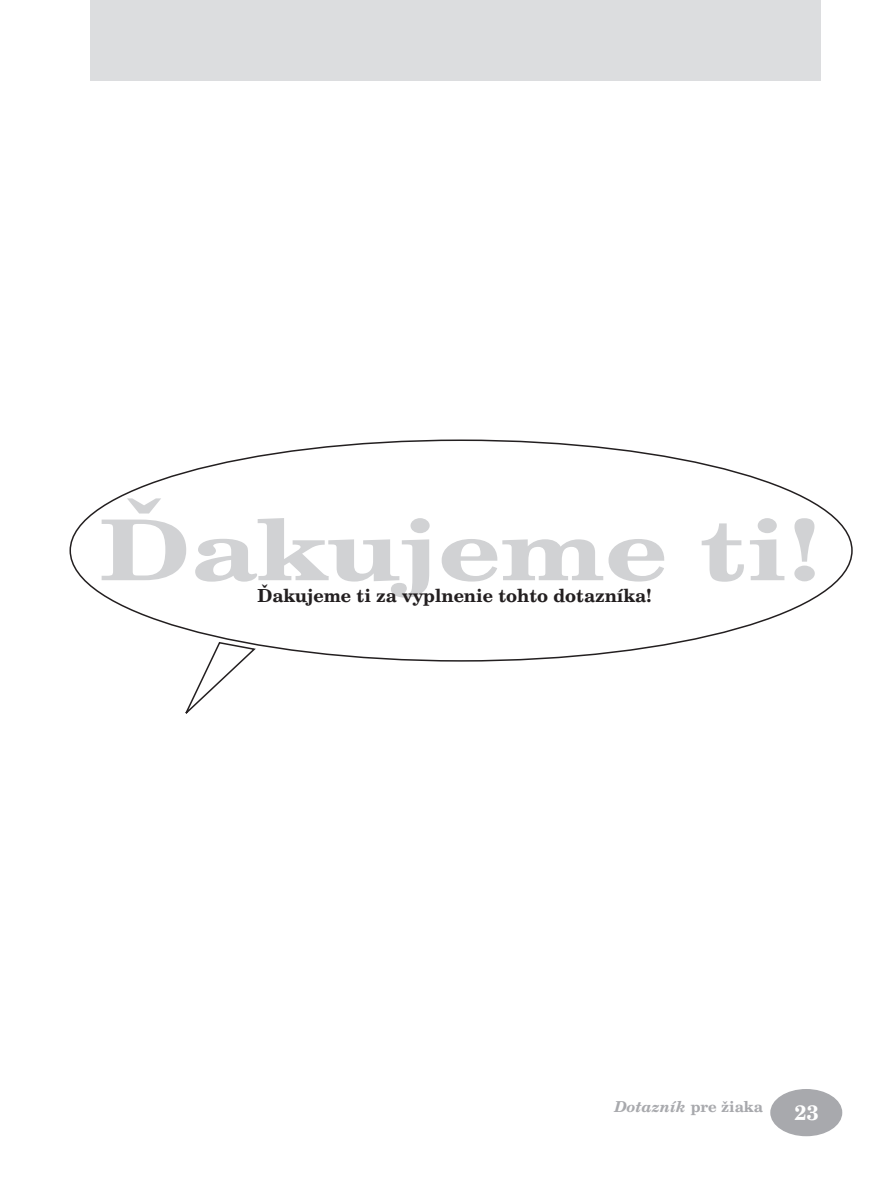
<style>
.page{position:relative;width:893px;height:1188px;background:#fff}
.page>*{position:absolute;margin:0;border:0;box-sizing:border-box;transform-origin:0 0}
.t1{font:700 84px "ISC Cent Schl Bk";color:#d1d2d4;scale:1.3 1}
.t2{font:700 21px "ISC Cent Schl Bk";color:#fff}
.t3{font:700 18px "ISC Cent Schl Bk";color:#231f20}
.t4{font:italic 700 15px "ISC Cent Schl Bk";color:#a8a9ad}
.s1{font-style:normal}
</style>
<div class="page">
<div style="left:771px;top:1090px;width:71px;height:46px;background:#a8a9ad;border-radius:50%"></div>
<div style="left:770px;top:1089px;width:72px;height:47px;border:2px solid #a8a9ad;border-radius:50%"></div>
<div style="left:90px;top:0;width:731px;height:81px;background:#dcdddf"></div>
<svg style="left:177px;top:627px;width:80px;height:87px"></svg>
<h1 class="t1" style="left:100px;top:497px;width:557px">Ďakujeme ti!</h1>
<p class="t3" style="left:258px;top:584px;width:396px">Ďakujeme ti za vyplnenie tohto dotazn’ka!</p>
<p class="t4" style="left:614px;top:1097px;width:150px">Dotazník <span class="s1">pre žiaka</span></p>
<p class="t2" style="left:794px;top:1099px;width:26px">23</p>
</div>
